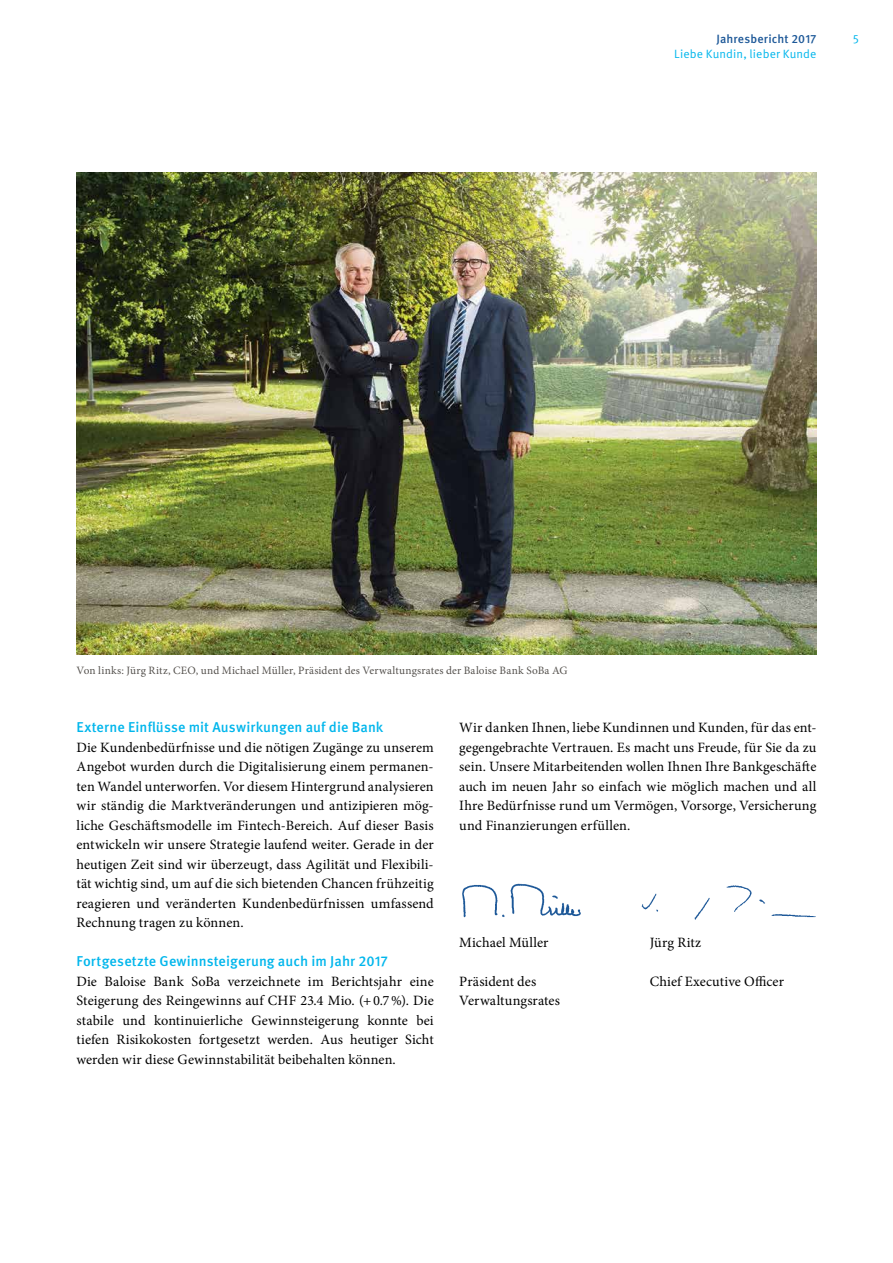
<style>
.page{position:relative;width:893px;height:1263px;background:#fff}
.page>*{position:absolute;margin:0;border:0;box-sizing:border-box;transform-origin:0 0}
.t1{font:14.25px/19.5px "Minion Pro";letter-spacing:.005em;color:#000;text-align:justify}
.t2{font:500 14.25px "Meta OT";letter-spacing:.01em;color:#00b6ec}
.t3{font:12px "Meta OT";letter-spacing:.01em;color:#00b6ec}
.t4{font:500 12px "Meta OT";letter-spacing:.01em;color:#1d5898}
.t5{font:11.25px "Minion Pro";letter-spacing:.015em;color:#55524e}
</style>
<div class="page">
<img style="left:642px;top:885px;width:173px;height:35px">
<img style="left:462px;top:883px;width:119px;height:34px">
<img style="left:77px;top:172px;width:739px;height:482px">
<p class="t4" style="left:716px;top:32px;width:101px">Jahresbericht 2017</p>
<p class="t3" style="left:674px;top:47px;width:144px">Liebe Kundin, lieber Kunde</p>
<p class="t3" style="left:853px;top:32px;width:7px">5</p>
<p class="t5" style="left:77px;top:663px;width:492px">Von links: Jürg Ritz, CEO, und Michael Müller, Präsident des Verwaltungsrates der Baloise Bank SoBa AG</p>
<p class="t2" style="left:77px;top:719px;width:308px">Externe Einflüsse mit Auswirkungen auf die Bank</p>
<p class="t1" style="left:77px;top:737px;width:359px">Die Kundenbedürfnisse und die nötigen Zugänge zu unserem Angebot wurden durch die Digitalisierung einem permanen&shy;ten Wandel unterworfen. Vor diesem Hintergrund analysieren wir ständig die Marktveränderungen und antizipieren mög&shy;liche Geschäftsmodelle im Fintech-Bereich. Auf dieser Basis entwickeln wir unsere Strategie laufend weiter. Gerade in der heutigen Zeit sind wir überzeugt, dass Agilität und Flexibili&shy;tät wichtig sind, um auf die sich bietenden Chancen frühzeitig reagieren und veränderten Kundenbedürfnissen umfassend Rechnung tragen zu können.</p>
<p class="t2" style="left:77px;top:953px;width:313px">Fortgesetzte Gewinnsteigerung auch im Jahr 2017</p>
<p class="t1" style="left:77px;top:971px;width:359px">Die Baloise Bank SoBa verzeichnete im Berichtsjahr eine Steigerung des Reingewinns auf CHF 23.4 Mio. (+0.7%). Die stabile und kontinuierliche Gewinnsteigerung konnte bei tiefen Risikokosten fortgesetzt werden. Aus heutiger Sicht werden wir diese Gewinnstabilität beibehalten können.</p>
<p class="t1" style="left:459px;top:718px;width:359px">Wir danken Ihnen, liebe Kundinnen und Kunden, für das ent&shy;gegengebrachte Vertrauen. Es macht uns Freude, für Sie da zu sein. Unsere Mitarbeitenden wollen Ihnen Ihre Bankgeschäfte auch im neuen Jahr so einfach wie möglich machen und all Ihre Bedürfnisse rund um Vermögen, Vorsorge, Versicherung und Finanzierungen erfüllen.</p>
<p class="t1" style="left:459px;top:932px;width:91px">Michael Müller</p>
<p class="t1" style="left:650px;top:932px;width:53px">Jürg Ritz</p>
<p class="t1" style="left:459px;top:971px;width:79px">Präsident des</p>
<p class="t1" style="left:650px;top:971px;width:136px">Chief Executive Officer</p>
<p class="t1" style="left:459px;top:991px;width:102px">Verwaltungsrates</p>
</div>
